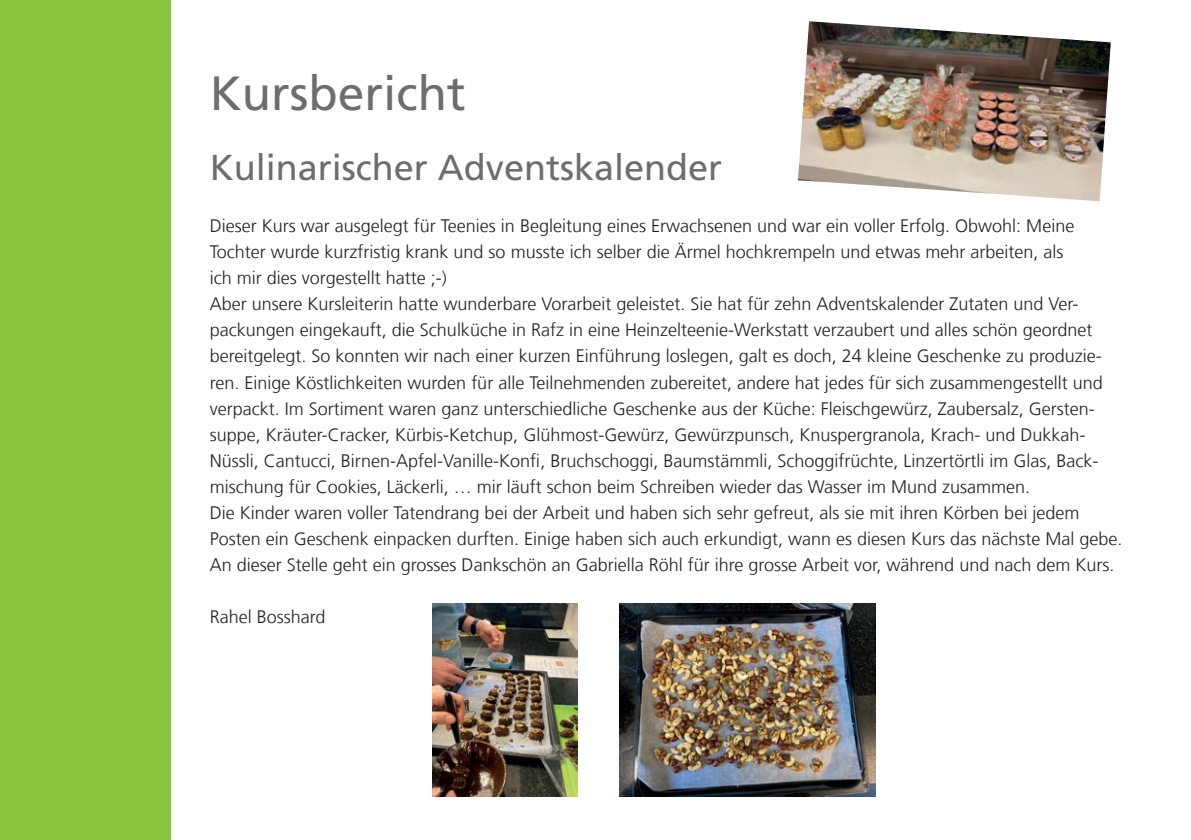
<style>
.page{position:relative;width:1191px;height:840px;background:#fff}
.page>*{position:absolute;margin:0;border:0;box-sizing:border-box;transform-origin:0 0}
.Seitentitel{font:48px "Frutiger LT Com";color:#6c6d70}
.Untertitel{font:36px "Frutiger LT Com";color:#6c6d70}
.Lauftext{font:300 18px/26px "Frutiger LT Com";color:#231f20}
</style>
<div class="page">
<div style="left:0;top:0;width:170px;height:839px;background:#8bc63e"></div>
<img style="left:433px;top:603px;width:144px;height:192px">
<img style="left:798px;top:21px;width:312px;height:180px">
<img style="left:619px;top:603px;width:256px;height:192px">
<p class="Seitentitel" style="left:210px;top:65px;width:258px">Kursbericht</p>
<p class="Untertitel" style="left:210px;top:146px;width:514px">Kulinarischer Adventskalender</p>
<p class="Lauftext" style="left:210px;top:213px;width:866px">Dieser Kurs war ausgelegt für Teenies in Begleitung eines Erwachsenen und war ein voller Erfolg. Obwohl: Meine</p>
<p class="Lauftext" style="left:210px;top:239px;width:855px">Tochter wurde kurzfristig krank und so musste ich selber die Ärmel hochkrempeln und etwas mehr arbeiten, als ich mir dies vorgestellt hatte ;-)</p>
<p class="Lauftext" style="left:210px;top:291px;width:894px">Aber unsere Kursleiterin hatte wunderbare Vorarbeit geleistet. Sie hat für zehn Adventskalender Zutaten und Ver&shy;packungen eingekauft, die Schulküche in Rafz in eine Heinzelteenie-Werkstatt verzaubert und alles schön geordnet bereitgelegt. So konnten wir nach einer kurzen Einführung loslegen, galt es doch, 24 kleine Geschenke zu produzie&shy;ren. Einige Köstlichkeiten wurden für alle Teilnehmenden zubereitet, andere hat jedes für sich zusammengestellt und verpackt. Im Sortiment waren ganz unterschiedliche Geschenke aus der Küche: Fleischgewürz, Zaubersalz, Gersten&shy;suppe, Kräuter-Cracker, Kürbis-Ketchup, Glühmost-Gewürz, Gewürzpunsch, Knuspergranola, Krach- und Dukkah-Nüssli, Cantucci, Birnen-Apfel-Vanille-Konfi, Bruchschoggi, Baumstämmli, Schoggifrüchte, Linzertörtli im Glas, Back&shy;mischung für Cookies, Läckerli, … mir läuft schon beim Schreiben wieder das Wasser im Mund zusammen.</p>
<p class="Lauftext" style="left:210px;top:499px;width:914px">Die Kinder waren voller Tatendrang bei der Arbeit und haben sich sehr gefreut, als sie mit ihren Körben bei jedem<br>Posten ein Geschenk einpacken durften. Einige haben sich auch erkundigt, wann es diesen Kurs das nächste Mal gebe.<br>An dieser Stelle geht ein grosses Dankschön an Gabriella Röhl für ihre grosse Arbeit vor, während und nach dem Kurs.</p>
<p class="Lauftext" style="left:210px;top:603px;width:117px">Rahel Bosshard</p>
</div>
